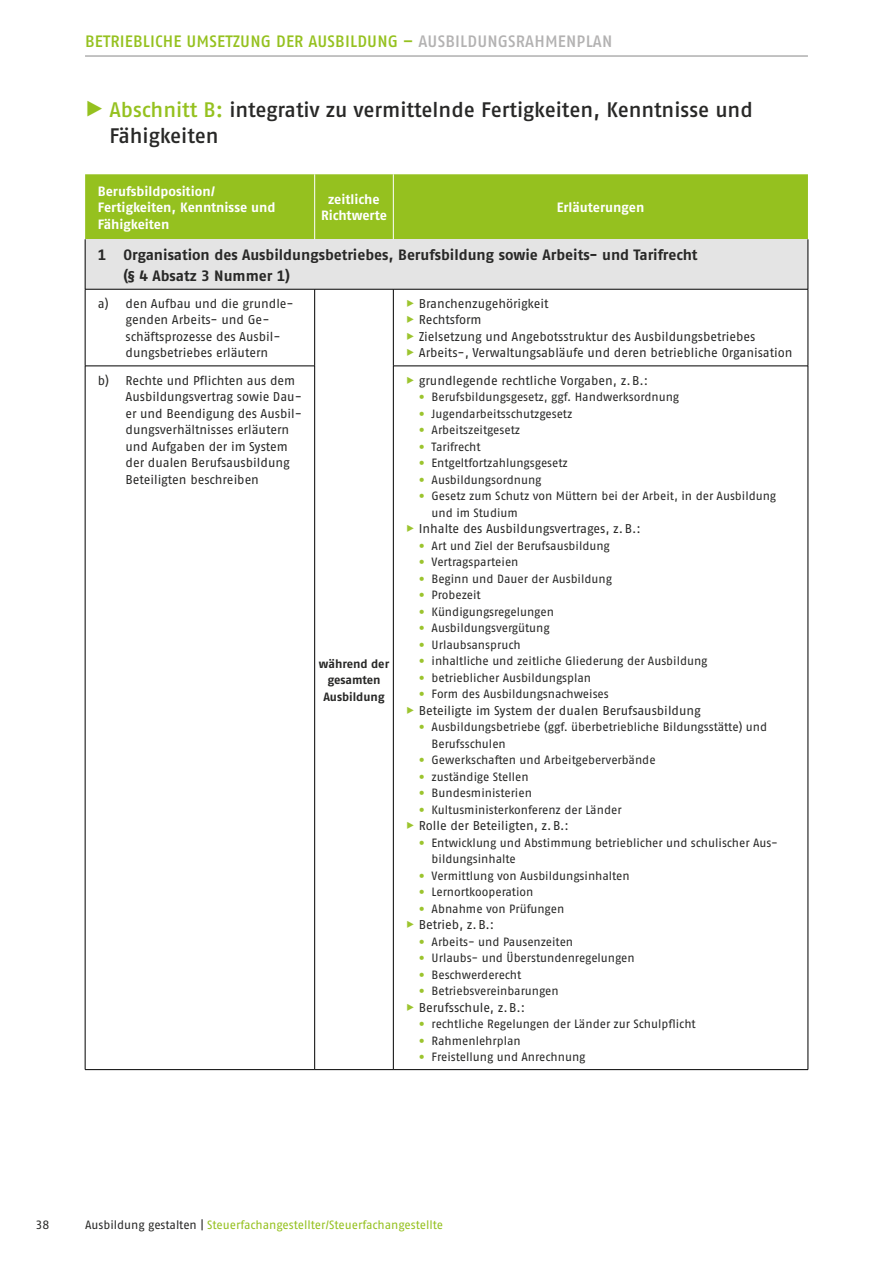
<style>
.page{position:relative;width:893px;height:1263px;background:#fff}
.page>*{position:absolute;margin:0;border:0;box-sizing:border-box;transform-origin:0 0}
.Ueberschriften_id1805{font:500 21px/25.5px "Fago Pro";letter-spacing:-.005em;color:#282827}
.t1{font:500 16.5px "Fago Pro";letter-spacing:.01em;color:#95c11f}
.Übersicht_über_die_Lernfelder_id1942{font:700 15px/21px "Fago Pro";color:#282827}
.Tabelle_Abschnitte_id1834{font:700 13.5px/16.5px "Fago Pro";letter-spacing:-.005em;color:#fff}
.t2{font:12.75px/16.5px "Fago Pro";letter-spacing:-.005em;color:#282827}
.t3{font:12px/16.5px "Fago Pro";letter-spacing:-.005em;color:#282827}
.t4{font:12px "Fago Pro";letter-spacing:-.005em;color:#95c11f}
.Tabelle_Abschnitte_id1840{font:700 12px/16.5px "Fago Pro";color:#282827;text-align:center}
.s1{color:#b3b2b2}
.s2{font-size:28.5px;color:#95c11f}
.s3{color:#95c11f}
.s4{color:#9cc42e}
.s5{font-family:"Frutiger LT Std";font-weight:300;color:#9cc42e}
.s6{color:#282827}
</style>
<div class="page">
<hr style="left:85px;top:56px;width:723px;height:1px;background:#878787">
<div style="left:85px;top:174px;width:723px;height:65px;background:#95c11f"></div>
<div style="left:85px;top:239px;width:723px;height:50px;background:#e4e4e4"></div>
<hr style="left:85px;top:1069px;width:230px;height:1px;background:#000">
<hr style="left:315px;top:1069px;width:78px;height:1px;background:#000">
<hr style="left:393px;top:1069px;width:415px;height:1px;background:#000">
<hr style="left:85px;top:239px;width:1px;height:50px;background:#000">
<hr style="left:808px;top:239px;width:1px;height:50px;background:#000">
<hr style="left:85px;top:289px;width:230px;height:1px;background:#000">
<hr style="left:85px;top:289px;width:1px;height:77px;background:#000">
<hr style="left:315px;top:289px;width:78px;height:1px;background:#000">
<hr style="left:314px;top:289px;width:1px;height:77px;background:#000">
<hr style="left:393px;top:289px;width:415px;height:1px;background:#000">
<hr style="left:393px;top:289px;width:1px;height:77px;background:#000">
<hr style="left:808px;top:289px;width:1px;height:77px;background:#000">
<hr style="left:85px;top:366px;width:230px;height:1px;background:#000">
<hr style="left:85px;top:366px;width:1px;height:703px;background:#000">
<hr style="left:314px;top:366px;width:1px;height:703px;background:#000">
<hr style="left:393px;top:366px;width:415px;height:1px;background:#000">
<hr style="left:393px;top:366px;width:1px;height:703px;background:#000">
<hr style="left:808px;top:366px;width:1px;height:703px;background:#000">
<hr style="left:314px;top:174px;width:1px;height:65px;background:#fff">
<hr style="left:393px;top:174px;width:1px;height:65px;background:#fff">
<h2 class="t1" style="left:85px;top:31px;width:529px">BETRIEBLICHE UMSETZUNG DER AUSBILDUNG – <span class="s1">AUSBILDUNGSRAHMENPLAN</span></h2>
<p class="Ueberschriften_id1805" style="left:109px;top:97px;width:645px;text-indent:-24px"><span class="s2">▶</span> <span class="s3">Abschnitt B:</span> integrativ zu vermittelnde Fertigkeiten, Kenntnisse und<br>Fähigkeiten</p>
<p class="Tabelle_Abschnitte_id1834" style="left:98px;top:183px;width:179px">Berufsbildposition/<br>Fertigkeiten, Kenntnisse und<br>Fähigkeiten</p>
<p class="Tabelle_Abschnitte_id1834" style="left:321px;top:191px;width:67px;text-align:center">zeitliche<br>Richtwerte</p>
<p class="Tabelle_Abschnitte_id1834" style="left:557px;top:199px;width:89px">Erläuterungen</p>
<p class="Übersicht_über_die_Lernfelder_id1942" style="left:123px;top:244px;width:575px;text-indent:-26px">1 Organisation des Ausbildungsbetriebes, Berufsbildung sowie Arbeits- und Tarifrecht (§ 4 Absatz 3 Nummer 1)</p>
<p class="t2" style="left:126px;top:295px;width:170px;text-indent:-28px">a) den Aufbau und die grundle&shy;genden Arbeits- und Ge&shy;schäftsprozesse des Ausbil&shy;dungsbetriebes erläutern</p>
<p class="t2" style="left:406px;top:295px;width:144px"><span class="s4">▶</span> Branchenzugehörigkeit</p>
<p class="t2" style="left:406px;top:312px;width:77px"><span class="s4">▶</span> Rechtsform</p>
<p class="t2" style="left:406px;top:328px;width:351px"><span class="s4">▶</span> Zielsetzung und Angebotsstruktur des Ausbildungsbetriebes</p>
<p class="t2" style="left:406px;top:345px;width:388px"><span class="s4">▶</span> Arbeits-, Verwaltungsabläufe und deren betriebliche Organisation</p>
<p class="t2" style="left:126px;top:372px;width:178px;text-indent:-28px">b) Rechte und Pflichten aus dem<br>Ausbildungsvertrag sowie Dau&shy;er und Beendigung des Ausbil&shy;dungsverhältnisses erläutern und Aufgaben der im System der dualen Berufsausbildung<br>Beteiligten beschreiben</p>
<p class="t2" style="left:406px;top:372px;width:244px"><span class="s4">▶</span> grundlegende rechtliche Vorgaben, z.B.:</p>
<p class="t3" style="left:419px;top:389px;width:262px"><span class="s5">•</span> Berufsbildungsgesetz, ggf. Handwerksordnung</p>
<p class="t3" style="left:419px;top:405px;width:155px"><span class="s5">•</span> Jugendarbeitsschutzgesetz</p>
<p class="t3" style="left:419px;top:422px;width:103px"><span class="s5">•</span> Arbeitszeitgesetz</p>
<p class="t3" style="left:419px;top:438px;width:63px"><span class="s5">•</span> Tarifrecht</p>
<p class="t3" style="left:419px;top:455px;width:151px"><span class="s5">•</span> Entgeltfortzahlungsgesetz</p>
<p class="t3" style="left:419px;top:471px;width:124px"><span class="s5">•</span> Ausbildungsordnung</p>
<p class="t3" style="left:432px;top:488px;width:346px;text-indent:-13px"><span class="s5">•</span> Gesetz zum Schutz von Müttern bei der Arbeit, in der Ausbildung und im Studium</p>
<p class="t2" style="left:406px;top:520px;width:236px"><span class="s4">▶</span> Inhalte des Ausbildungsvertrages, z.B.:</p>
<p class="t3" style="left:419px;top:537px;width:193px"><span class="s5">•</span> Art und Ziel der Berufsausbildung</p>
<p class="t3" style="left:419px;top:554px;width:101px"><span class="s5">•</span> Vertragsparteien</p>
<p class="t3" style="left:419px;top:570px;width:195px"><span class="s5">•</span> Beginn und Dauer der Ausbildung</p>
<p class="t3" style="left:419px;top:587px;width:63px"><span class="s5">•</span> Probezeit</p>
<p class="t3" style="left:419px;top:603px;width:137px"><span class="s5">•</span> Kündigungsregelungen</p>
<p class="t3" style="left:419px;top:620px;width:132px"><span class="s5">•</span> Ausbildungsvergütung</p>
<p class="t3" style="left:419px;top:636px;width:103px"><span class="s5">•</span> Urlaubsanspruch</p>
<p class="t3" style="left:419px;top:653px;width:290px"><span class="s5">•</span> inhaltliche und zeitliche Gliederung der Ausbildung</p>
<p class="t3" style="left:419px;top:669px;width:174px"><span class="s5">•</span> betrieblicher Ausbildungsplan</p>
<p class="t3" style="left:419px;top:686px;width:191px"><span class="s5">•</span> Form des Ausbildungsnachweises</p>
<p class="t2" style="left:406px;top:702px;width:296px"><span class="s4">▶</span> Beteiligte im System der dualen Berufsausbildung</p>
<p class="t3" style="left:432px;top:719px;width:337px;text-indent:-13px"><span class="s5">•</span> Ausbildungsbetriebe (ggf. überbetriebliche Bildungsstätte) und<br>Berufsschulen</p>
<p class="t3" style="left:419px;top:752px;width:238px"><span class="s5">•</span> Gewerkschaften und Arbeitgeberverbände</p>
<p class="t3" style="left:419px;top:768px;width:111px"><span class="s5">•</span> zuständige Stellen</p>
<p class="t3" style="left:419px;top:785px;width:115px"><span class="s5">•</span> Bundesministerien</p>
<p class="t3" style="left:419px;top:801px;width:204px"><span class="s5">•</span> Kultusministerkonferenz der Länder</p>
<p class="t2" style="left:406px;top:817px;width:164px"><span class="s4">▶</span> Rolle der Beteiligten, z.B.:</p>
<p class="t3" style="left:432px;top:834px;width:348px;text-indent:-13px"><span class="s5">•</span> Entwicklung und Abstimmung betrieblicher und schulischer Aus&shy;bildungsinhalte</p>
<p class="t3" style="left:419px;top:867px;width:212px"><span class="s5">•</span> Vermittlung von Ausbildungsinhalten</p>
<p class="t3" style="left:419px;top:884px;width:116px"><span class="s5">•</span> Lernortkooperation</p>
<p class="t3" style="left:419px;top:900px;width:147px"><span class="s5">•</span> Abnahme von Prüfungen</p>
<p class="t2" style="left:406px;top:916px;width:90px"><span class="s4">▶</span> Betrieb, z.B.:</p>
<p class="t3" style="left:419px;top:933px;width:156px"><span class="s5">•</span> Arbeits- und Pausenzeiten</p>
<p class="t3" style="left:419px;top:950px;width:217px"><span class="s5">•</span> Urlaubs- und Überstundenregelungen</p>
<p class="t3" style="left:419px;top:966px;width:104px"><span class="s5">•</span> Beschwerderecht</p>
<p class="t3" style="left:419px;top:983px;width:141px"><span class="s5">•</span> Betriebsvereinbarungen</p>
<p class="t2" style="left:406px;top:999px;width:121px"><span class="s4">▶</span> Berufsschule, z.B.:</p>
<p class="t3" style="left:419px;top:1016px;width:278px"><span class="s5">•</span> rechtliche Regelungen der Länder zur Schulpflicht</p>
<p class="t3" style="left:419px;top:1032px;width:103px"><span class="s5">•</span> Rahmenlehrplan</p>
<p class="t3" style="left:419px;top:1049px;width:168px"><span class="s5">•</span> Freistellung und Anrechnung</p>
<p class="Tabelle_Abschnitte_id1840" style="left:319px;top:655px;width:72px">während der gesamten<br>Ausbildung</p>
<p class="t3" style="left:36px;top:1217px;width:15px">38</p>
<p class="t4" style="left:85px;top:1218px;width:360px"><span class="s6">Ausbildung gestalten |</span> Steuerfachangestellter/Steuerfachangestellte</p>
</div>
